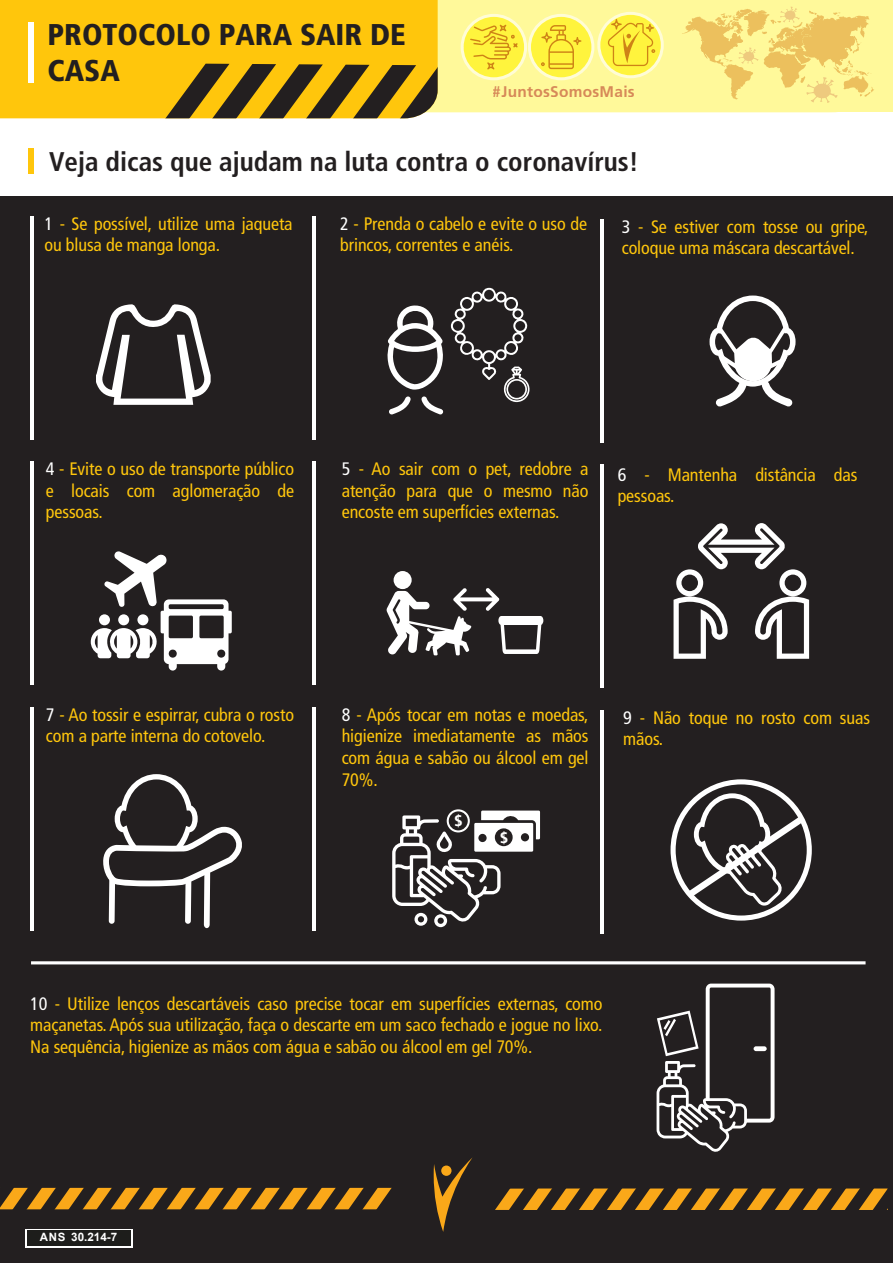
<style>
.page{position:relative;width:893px;height:1263px;background:#fff}
.page>*{position:absolute;margin:0;border:0;box-sizing:border-box;transform-origin:0 0}
.t1{font:900 condensed 30px/36px "Frutiger";color:#231f20}
.t2{font:700 condensed 27px "Frutiger";color:#231f20}
.t3{font:condensed 18px/21.6px "Frutiger";letter-spacing:-.005em;color:#ffc60c}
.t4{font:700 15.45px "Frutiger";letter-spacing:.015em;color:#ae1917}
.t5{font:700 15.45px "Frutiger";color:#fff}
.t6{font:700 15.3px "Frutiger";color:#fff}
.t7{font:700 11.7px "Arial";color:#fff}
.s1{color:#fff}
.s2{font-size:11.4px}
</style>
<div class="page">
<div style="left:0;top:197px;width:893px;height:1066px;background:#231f20"></div>
<div style="left:438px;top:0;width:455px;height:112px;background:#fff99a"></div>
<div style="left:0;top:0;width:438px;height:118px;background:#ffc60c"></div>
<svg style="left:682px;top:7px;width:192px;height:96px;background:#f7e384"></svg>
<div style="left:28px;top:22px;width:5px;height:61px;background:#fff"></div>
<hr style="left:30px;top:216px;width:3px;height:224px;background:#fff">
<hr style="left:30px;top:462px;width:3px;height:223px;background:#fff">
<hr style="left:30px;top:707px;width:3px;height:224px;background:#fff">
<hr style="left:313px;top:216px;width:3px;height:224px;background:#fff">
<hr style="left:313px;top:462px;width:3px;height:223px;background:#fff">
<hr style="left:313px;top:707px;width:3px;height:224px;background:#fff">
<div style="left:28px;top:148px;width:5px;height:25px;background:#ffc60c"></div>
<svg style="left:434px;top:1158px;width:38px;height:74px"></svg>
<div style="left:441px;top:1165px;width:11px;height:11px;background:#faa819;border-radius:50%"></div>
<svg style="left:461px;top:14px;width:66px;height:66px"></svg>
<svg style="left:470px;top:25px;width:48px;height:45px;background:#f5df37"></svg>
<svg style="left:528px;top:14px;width:66px;height:66px;background:#fef670"></svg>
<svg style="left:541px;top:25px;width:40px;height:44px;background:#f5dd35"></svg>
<svg style="left:597px;top:12px;width:67px;height:66px"></svg>
<svg style="left:608px;top:19px;width:47px;height:47px;background:#f5df39"></svg>
<div style="left:25px;top:1228px;width:107px;height:19px;background:#fff"></div>
<div style="left:27px;top:1230px;width:103px;height:16px;background:#1d1d1b"></div>
<svg style="left:165px;top:64px;width:273px;height:54px;background:#947518"></svg>
<svg style="left:0;top:1187px;width:392px;height:23px"></svg>
<svg style="left:495px;top:1188px;width:393px;height:22px"></svg>
<hr style="left:600px;top:219px;width:3px;height:224px;background:#fff">
<hr style="left:600px;top:464px;width:3px;height:224px;background:#fff">
<hr style="left:600px;top:710px;width:3px;height:224px;background:#fff">
<hr style="left:31px;top:961px;width:834px;height:3px;background:#fff">
<svg style="left:96px;top:304px;width:115px;height:101px"></svg>
<svg style="left:451px;top:288px;width:79px;height:114px"></svg>
<svg style="left:389px;top:396px;width:22px;height:18px"></svg>
<svg style="left:421px;top:396px;width:22px;height:18px"></svg>
<svg style="left:387px;top:305px;width:56px;height:85px"></svg>
<svg style="left:392px;top:809px;width:148px;height:118px"></svg>
<svg style="left:674px;top:523px;width:135px;height:136px"></svg>
<svg style="left:710px;top:296px;width:86px;height:110px"></svg>
<div style="left:394px;top:571px;width:18px;height:18px;background:#fff;border-radius:50%"></div>
<svg style="left:386px;top:588px;width:157px;height:67px"></svg>
<svg style="left:91px;top:551px;width:141px;height:120px"></svg>
<svg style="left:103px;top:774px;width:139px;height:154px"></svg>
<svg style="left:670px;top:779px;width:142px;height:141px"></svg>
<svg style="left:656px;top:983px;width:119px;height:169px"></svg>
<h1 class="t1" style="left:48px;top:16px;width:360px">PROTOCOLO PARA SAIR DE<br>CASA</h1>
<p class="t4" style="left:493px;top:82px;width:144px">#JuntosSomosMais</p>
<h2 class="t2" style="left:49px;top:145px;width:591px">Veja dicas que ajudam na luta contra o coronavírus!</h2>
<p class="t3" style="left:44px;top:213px;width:250px"><span class="s1">1</span> - Se possível, utilize uma jaqueta ou blusa de manga longa.</p>
<p class="t3" style="left:340px;top:213px;width:248px"><span class="s1">2</span> - Prenda o cabelo e evite o uso de brincos, correntes e anéis.</p>
<p class="t3" style="left:622px;top:216px;width:248px"><span class="s1">3</span> - Se estiver com tosse ou gripe, coloque uma máscara descartável.</p>
<p class="t3" style="left:46px;top:458px;width:250px;text-align:justify"><span class="s1">4</span> - Evite o uso de transporte público e locais com aglomeração de pessoas.</p>
<p class="t3" style="left:342px;top:458px;width:248px;text-align:justify"><span class="s1">5</span> - Ao sair com o pet, redobre a atenção para que o mesmo não encoste em superfícies externas.</p>
<p class="t3" style="left:618px;top:464px;width:241px"><span class="s1">6</span> - Mantenha distância das pessoas.</p>
<p class="t3" style="left:46px;top:704px;width:250px"><span class="s1">7</span> - Ao tossir e espirrar, cubra o rosto com a parte interna do cotovelo.</p>
<p class="t3" style="left:342px;top:704px;width:248px;text-align:justify"><span class="s1">8</span> - Após tocar em notas e moedas, higienize imediatamente as mãos com água e sabão ou álcool em gel 70%.</p>
<p class="t5" style="left:454px;top:811px;width:10px">$</p>
<p class="t6" style="left:500px;top:829px;width:10px">$</p>
<p class="t3" style="left:623px;top:707px;width:248px"><span class="s1">9</span> - Não toque no rosto com suas mãos.</p>
<p class="t3" style="left:30px;top:993px;width:574px;text-align:justify"><span class="s1">10</span> - Utilize lenços descartáveis caso precise tocar em superfícies externas, como maçanetas. Após sua utilização, faça o descarte em um saco fechado e jogue no lixo.<br>Na sequência, higienize as mãos com água e sabão ou álcool em gel 70%.</p>
<p class="t7" style="left:40px;top:1229px;width:79px"><span class="s2">ANS</span> 30.214-7</p>
</div>
